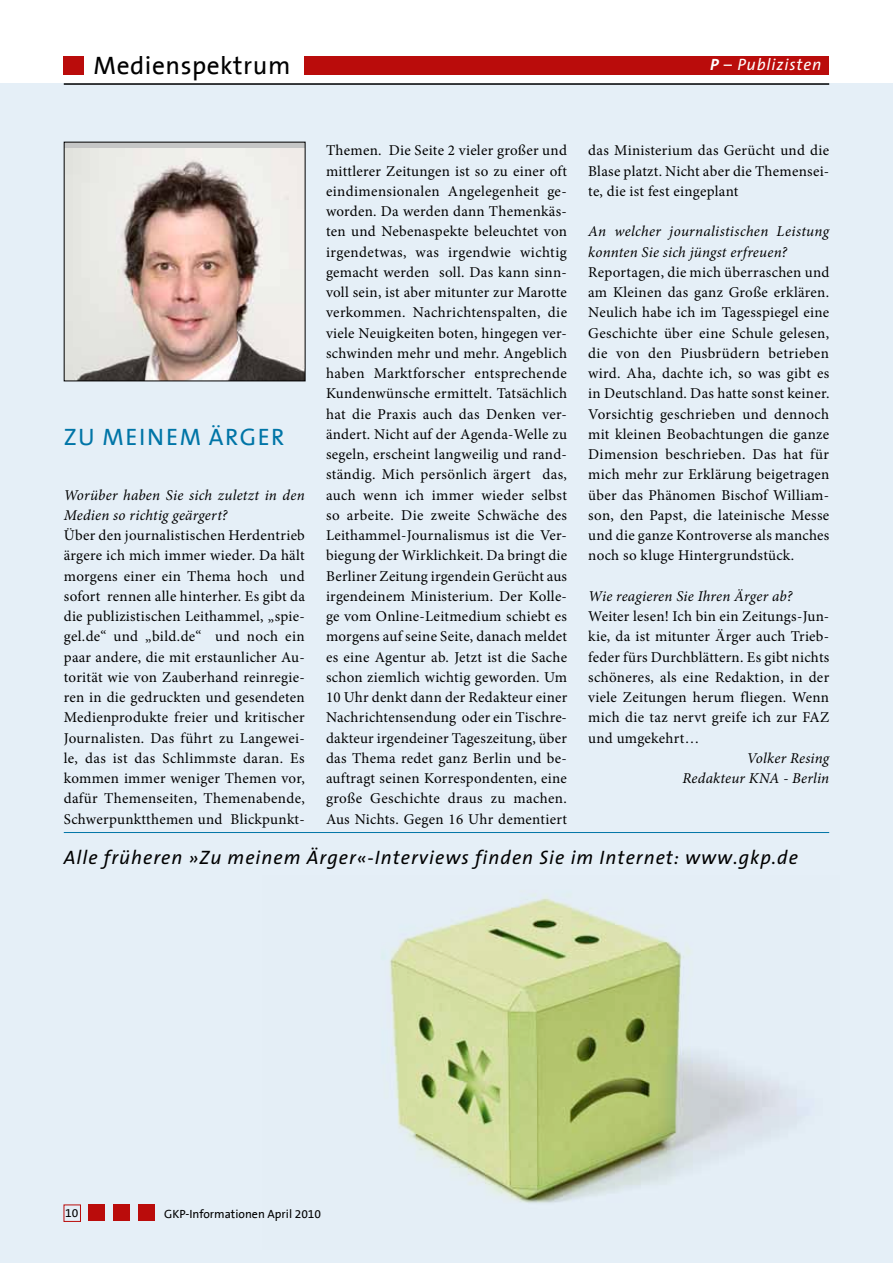
<style>
.page{position:relative;width:893px;height:1263px;background:#fff}
.page>*{position:absolute;margin:0;border:0;box-sizing:border-box;transform-origin:0 0}
.t1{font:25.5px "The Sans B5 Plain";letter-spacing:.02em;color:#000}
.t2{font:24px "The Sans B5 Plain";color:#0075a7}
.t3{font:italic 19.5px "The Sans";letter-spacing:.05em;color:#000}
.t4{font:italic 16.5px "The Sans";letter-spacing:.05em;color:#fff}
.t5{font:15px/20.2px "Minion Pro";letter-spacing:.02em;color:#000;text-align:justify}
.t6{font:italic 15px/20.2px "Minion Pro";letter-spacing:.015em;color:#000}
.t7{font:12px "The Sans B5 Plain";color:#000}
.s1{font-weight:700}
</style>
<div class="page">
<div style="left:0;top:84px;width:892px;height:1179px;background:#e5eff7"></div>
<hr style="left:64px;top:832px;width:765px;height:1px;background:#0075a7">
<img style="left:66px;top:148px;width:237px;height:231px">
<img style="left:389px;top:894px;width:408px;height:309px">
<div style="left:64px;top:57px;width:20px;height:17px;background:#ba0c0b"></div>
<div style="left:305px;top:57px;width:524px;height:17px;background:#ba0c0b"></div>
<hr style="left:64px;top:83px;width:765px;height:2px;background:#000">
<div style="left:138px;top:1204px;width:17px;height:17px;background:#ba0c0b"></div>
<div style="left:89px;top:1204px;width:16px;height:17px;background:#ba0c0b"></div>
<div style="left:114px;top:1204px;width:16px;height:17px;background:#ba0c0b"></div>
<div style="left:64px;top:1204px;width:17px;height:18px;border:1px solid #ba0c0b"></div>
<h1 class="t1" style="left:94px;top:55px;width:198px">$+,-+./0+12345</h1>
<p class="t4" style="left:710px;top:50px;width:113px"><span class="s1">!</span> – Publizisten</p>
<h2 class="t2" style="left:64px;top:427px;width:222px">!" $%&amp;'%$#()*%)</h2>
<p class="t6" style="left:64px;top:485px;width:242px">Worüber haben Sie sich zuletzt in den<br>Medien so richtig geärgert?</p>
<p class="t5" style="left:64px;top:525px;width:243px">Über den journalistischen Herdentrieb ärgere ich mich immer wieder. Da hält morgens einer ein Thema hoch und sofort rennen alle hinterher. Es gibt da die publizistischen Leithammel, „spie&shy;gel.de“ und „bild.de“ und noch ein paar andere, die mit erstaunlicher Au&shy;torität wie von Zauberhand reinregie&shy;ren in die gedruckten und gesendeten Medienprodukte freier und kritischer Journalisten. Das führt zu Langewei&shy;le, das ist das Schlimmste daran. Es kommen immer weniger Themen vor, dafür Themenseiten, Themenabende, Schwerpunktthemen und Blickpunkt-</p>
<p class="t5" style="left:326px;top:140px;width:243px">Themen. Die Seite 2 vieler großer und mittlerer Zeitungen ist so zu einer oft eindimensionalen Angelegenheit ge&shy;worden. Da werden dann Themenkäs&shy;ten und Nebenaspekte beleuchtet von irgendetwas, was irgendwie wichtig gemacht werden soll. Das kann sinn&shy;voll sein, ist aber mitunter zur Marotte verkommen. Nachrichtenspalten, die viele Neuigkeiten boten, hingegen ver&shy;schwinden mehr und mehr. Angeblich haben Marktforscher entsprechende Kundenwünsche ermittelt. Tatsächlich hat die Praxis auch das Denken ver&shy;ändert. Nicht auf der Agenda-Welle zu segeln, erscheint langweilig und rand&shy;ständig. Mich persönlich ärgert das, auch wenn ich immer wieder selbst so arbeite. Die zweite Schwäche des Leithammel-Journalismus ist die Ver&shy;biegung der Wirklichkeit. Da bringt die Berliner Zeitung irgendein Gerücht aus irgendeinem Ministerium. Der Kolle&shy;ge vom Online-Leitmedium schiebt es morgens auf seine Seite, danach meldet es eine Agentur ab. Jetzt ist die Sache schon ziemlich wichtig geworden. Um 10 Uhr denkt dann der Redakteur einer Nachrichtensendung oder ein Tischre&shy;dakteur irgendeiner Tageszeitung, über das Thema redet ganz Berlin und be&shy;auftragt seinen Korrespondenten, eine große Geschichte draus zu machen.<br>Aus Nichts. Gegen 16 Uhr dementiert</p>
<p class="t5" style="left:588px;top:140px;width:242px">das Ministerium das Gerücht und die Blase platzt. Nicht aber die Themensei&shy;te, die ist fest eingeplant</p>
<p class="t6" style="left:588px;top:221px;width:242px">An welcher journalistischen Leistung konnten Sie sich jüngst erfreuen?</p>
<p class="t5" style="left:588px;top:262px;width:243px">Reportagen, die mich überraschen und am Kleinen das ganz Große erklären.<br>Neulich habe ich im Tagesspiegel eine Geschichte über eine Schule gelesen, die von den Piusbrüdern betrieben wird. Aha, dachte ich, so was gibt es in Deutschland. Das hatte sonst keiner.<br>Vorsichtig geschrieben und dennoch mit kleinen Beobachtungen die ganze Dimension beschrieben. Das hat für mich mehr zur Erklärung beigetragen über das Phänomen Bischof William&shy;son, den Papst, die lateinische Messe und die ganze Kontroverse als manches noch so kluge Hintergrundstück.</p>
<p class="t6" style="left:588px;top:586px;width:206px">Wie reagieren Sie Ihren Ärger ab?</p>
<p class="t5" style="left:588px;top:606px;width:243px">Weiter lesen! Ich bin ein Zeitungs-Jun&shy;kie, da ist mitunter Ärger auch Trieb&shy;feder fürs Durchblättern. Es gibt nichts schöneres, als eine Redaktion, in der viele Zeitungen herum fliegen. Wenn mich die taz nervt greife ich zur FAZ und umgekehrt…</p>
<p class="t6" style="left:682px;top:748px;width:148px;text-align:right">Volker Resing<br>Redakteur KNA - Berlin</p>
<h3 class="t3" style="left:64px;top:841px;width:736px">Alle früheren »Zu meinem Ärger«-Interviews finden Sie im Internet: www.gkp.de</h3>
<p class="t7" style="left:65px;top:1208px;width:15px">67</p>
<p class="t7" style="left:164px;top:1208px;width:158px">*89:&amp;.;&lt;35=2-&lt;.+.#&gt;03-?#@767</p>
</div>
